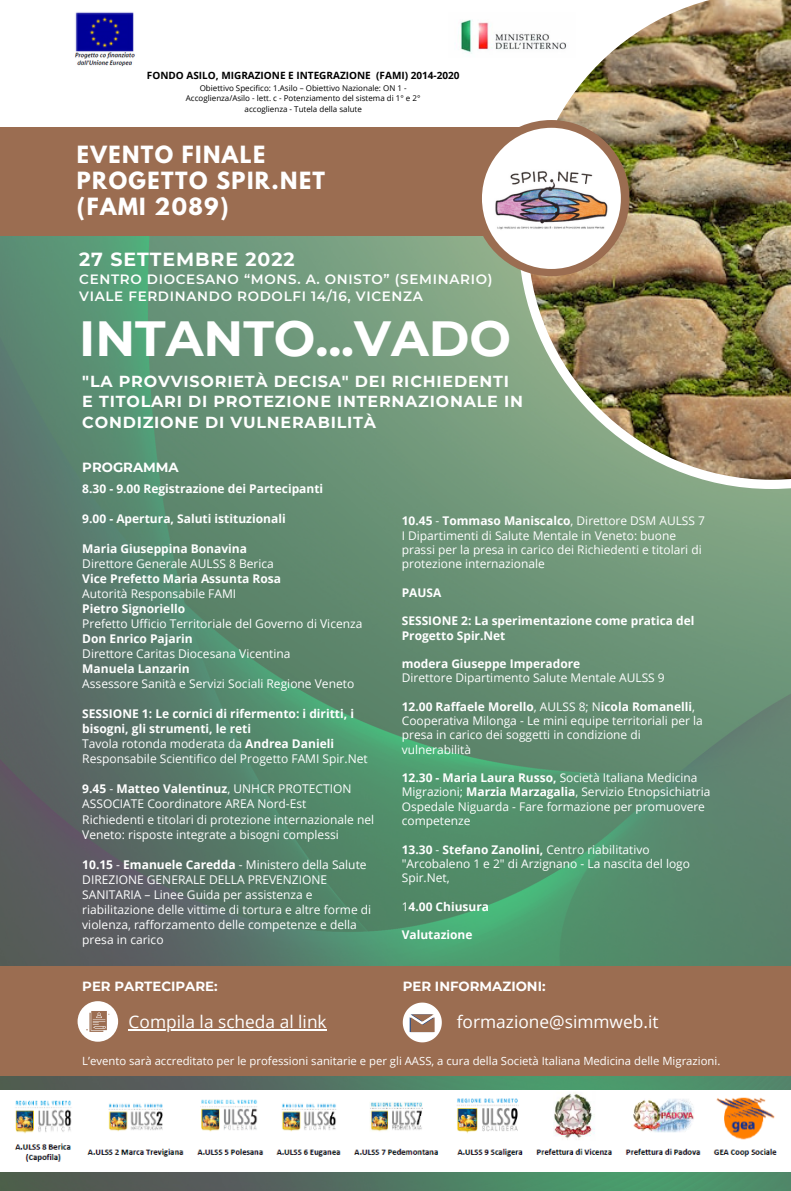
<style>
.page{position:relative;width:791px;height:1191px;background:#fff}
.page>*{position:absolute;margin:0;border:0;box-sizing:border-box;transform-origin:0 0}
.t1{font:700 49.3px "Montserrat";color:#fff}
.t2{font:700 21px/26.3px "League Spartan";letter-spacing:.07em;color:#fff}
.t3{font:700 18.9px "Montserrat";letter-spacing:.05em;color:#fff}
.t4{font:17.3px "Open Sans";color:#fff}
.t5{font:700 15.9px/20.3px "Montserrat";letter-spacing:.05em;color:#fff}
.t6{font:600 13.5px/17.3px "Montserrat";letter-spacing:.05em;color:#fff}
.t7{font:700 13.3px "Montserrat";color:#fff}
.t8{font:12px/14.3px "Open Sans";color:#fff}
.t9{font:700 12px/15px "Open Sans";color:#fff}
.t10{font:11.3px "Open Sans";color:#fff}
.t11{font:700 10px "Open Sans";color:#000}
.t12{font:8px/10.7px "Open Sans";color:#000;text-align:center}
.s1{font-weight:400}
.s2{font-weight:700}
</style>
<div class="page">
<img style="left:0;top:236px;width:790px;height:954px">
<div style="left:0;top:966px;width:790px;height:110px;background:#9b6d51"></div>
<svg style="left:403px;top:1002px;width:39px;height:40px"></svg>
<div style="left:0;top:120px;width:540px;height:116px;background:#9b6d51"></div>
<div style="left:0;top:0;width:698px;height:126px;background:#fff"></div>
<img style="left:518px;top:0;width:272px;height:489px">
<img style="left:74px;top:12px;width:61px;height:54px">
<div style="left:78px;top:1001px;width:40px;height:40px;background:#fff;border-radius:50%"></div>
<svg style="left:86px;top:1011px;width:23px;height:20px"></svg>
<img style="left:0;top:1090px;width:790px;height:81px">
<img style="left:460px;top:2px;width:130px;height:63px">
<div style="left:473px;top:120px;width:156px;height:156px;background:#9b6d51;border-radius:50%"></div>
<div style="left:482px;top:128px;width:138px;height:141px;background:#fff;border-radius:50%"></div>
<img style="left:495px;top:171px;width:113px;height:59px">
<hr style="left:129px;top:1029px;width:198px;height:1px;background:#fff">
<p class="t11" style="left:147px;top:69px;width:314px">FONDO ASILO, MIGRAZIONE E INTEGRAZIONE (FAMI) 2014-2020</p>
<p class="t12" style="left:186px;top:82px;width:236px">Obiettivo Specifico: 1.Asilo – Obiettivo Nazionale: ON 1 -<br>Accoglienza/Asilo - lett. c - Potenziamento del sistema di 1° e 2° accoglienza - Tutela della salute</p>
<h2 class="t2" style="left:77px;top:144px;width:250px">EVENTO FINALE<br>PROGETTO SPIR.NET (FAMI 2089)</h2>
<h3 class="t3" style="left:79px;top:247px;width:217px">27 SETTEMBRE 2022</h3>
<p class="t6" style="left:79px;top:270px;width:415px">CENTRO DIOCESANO “MONS. A. ONISTO” (SEMINARIO)<br>VIALE FERDINANDO RODOLFI 14/16, VICENZA</p>
<h1 class="t1" style="left:79px;top:308px;width:433px">INTANTO...VADO</h1>
<h3 class="t5" style="left:82px;top:371px;width:442px">"LA PROVVISORIETÀ DECISA" DEI RICHIEDENTI<br>E TITOLARI DI PROTEZIONE INTERNAZIONALE IN<br>CONDIZIONE DI VULNERABILITÀ</h3>
<p class="t7" style="left:82px;top:459px;width:98px">PROGRAMMA</p>
<p class="t9" style="left:82px;top:481px;width:242px">8.30 - 9.00 Registrazione dei Partecipanti</p>
<p class="t9" style="left:82px;top:511px;width:205px">9.00 - Apertura, Saluti istituzionali</p>
<p class="t9" style="left:82px;top:541px;width:166px">Maria Giuseppina Bonavina</p>
<p class="t8" style="left:82px;top:556px;width:193px">Direttore Generale AULSS 8 Berica</p>
<p class="t9" style="left:82px;top:571px;width:200px">Vice Prefetto Maria Assunta Rosa</p>
<p class="t8" style="left:82px;top:586px;width:155px">Autorità Responsabile FAMI</p>
<p class="t9" style="left:82px;top:601px;width:104px">Pietro Signoriello</p>
<p class="t8" style="left:82px;top:616px;width:281px">Prefetto Ufficio Territoriale del Governo di Vicenza</p>
<p class="t9" style="left:82px;top:631px;width:112px">Don Enrico Pajarin</p>
<p class="t8" style="left:82px;top:646px;width:210px">Direttore Caritas Diocesana Vicentina</p>
<p class="t9" style="left:82px;top:661px;width:109px">Manuela Lanzarin</p>
<p class="t8" style="left:82px;top:676px;width:273px">Assessore Sanità e Servizi Sociali Regione Veneto</p>
<p class="t9" style="left:82px;top:706px;width:287px">SESSIONE 1: Le cornici di rifermento: i diritti, i bisogni, gli strumenti, le reti<br><span class="s1">Tavola rotonda moderata da</span> Andrea Danieli <span class="s1">Responsabile Scientifico del Progetto FAMI Spir.Net</span></p>
<p class="t8" style="left:82px;top:781px;width:293px;line-height:15px"><span class="s2">9.45</span> - <span class="s2">Matteo Valentinuz</span>, UNHCR PROTECTION ASSOCIATE Coordinatore AREA Nord-Est<br>Richiedenti e titolari di protezione internazionale nel Veneto: risposte integrate a bisogni complessi</p>
<p class="t8" style="left:82px;top:856px;width:290px;line-height:15px"><span class="s2">10.15</span> - <span class="s2">Emanuele Caredda</span> - Ministero della Salute DIREZIONE GENERALE DELLA PREVENZIONE SANITARIA – Linee Guida per assistenza e riabilitazione delle vittime di tortura e altre forme di violenza, rafforzamento delle competenze e della presa in carico</p>
<p class="t7" style="left:82px;top:977px;width:137px">PER PARTECIPARE:</p>
<h3 class="t4" style="left:129px;top:1009px;width:199px">Compila la scheda al link</h3>
<p class="t8" style="left:402px;top:513px;width:305px"><span class="s2">10.45</span> - <span class="s2">Tommaso Maniscalco</span>, Direttore DSM AULSS 7<br>I Dipartimenti di Salute Mentale in Veneto: buone prassi per la presa in carico dei Richiedenti e titolari di protezione internazionale</p>
<p class="t9" style="left:402px;top:584px;width:41px">PAUSA</p>
<p class="t9" style="left:402px;top:613px;width:294px;line-height:14.3px">SESSIONE 2: La sperimentazione come pratica del<br>Progetto Spir.Net</p>
<p class="t9" style="left:402px;top:655px;width:180px">modera Giuseppe Imperadore</p>
<p class="t8" style="left:402px;top:670px;width:264px">Direttore Dipartimento Salute Mentale AULSS 9</p>
<p class="t8" style="left:402px;top:699px;width:302px"><span class="s2">12.00 Raffaele Morello</span>, AULSS 8; N<span class="s2">icola Romanelli</span>, Cooperativa Milonga - Le mini equipe territoriali per la presa in carico dei soggetti in condizione di vulnerabilità</p>
<p class="t8" style="left:402px;top:770px;width:310px"><span class="s2">12.30 - Maria Laura Russo,</span> Società Italiana Medicina Migrazioni; <span class="s2">Marzia Marzagalia</span>, Servizio Etnopsichiatria Ospedale Niguarda - Fare formazione per promuovere competenze</p>
<p class="t8" style="left:402px;top:841px;width:290px"><span class="s2">13.30</span> - <span class="s2">Stefano Zanolini,</span> Centro riabilitativo "Arcobaleno 1 e 2" di Arzignano - La nascita del logo<br>Spir.Net,</p>
<p class="t9" style="left:402px;top:898px;width:89px"><span class="s1">1</span>4.00 Chiusura</p>
<p class="t9" style="left:402px;top:926px;width:72px">Valutazione</p>
<p class="t7" style="left:403px;top:977px;width:144px">PER INFORMAZIONI:</p>
<h3 class="t4" style="left:456px;top:1009px;width:203px">formazione@simmweb.it</h3>
<p class="t10" style="left:82px;top:1052px;width:639px">L’evento sarà accreditato per le professioni sanitarie e per gli AASS, a cura della Società Italiana Medicina delle Migrazioni.</p>
</div>
